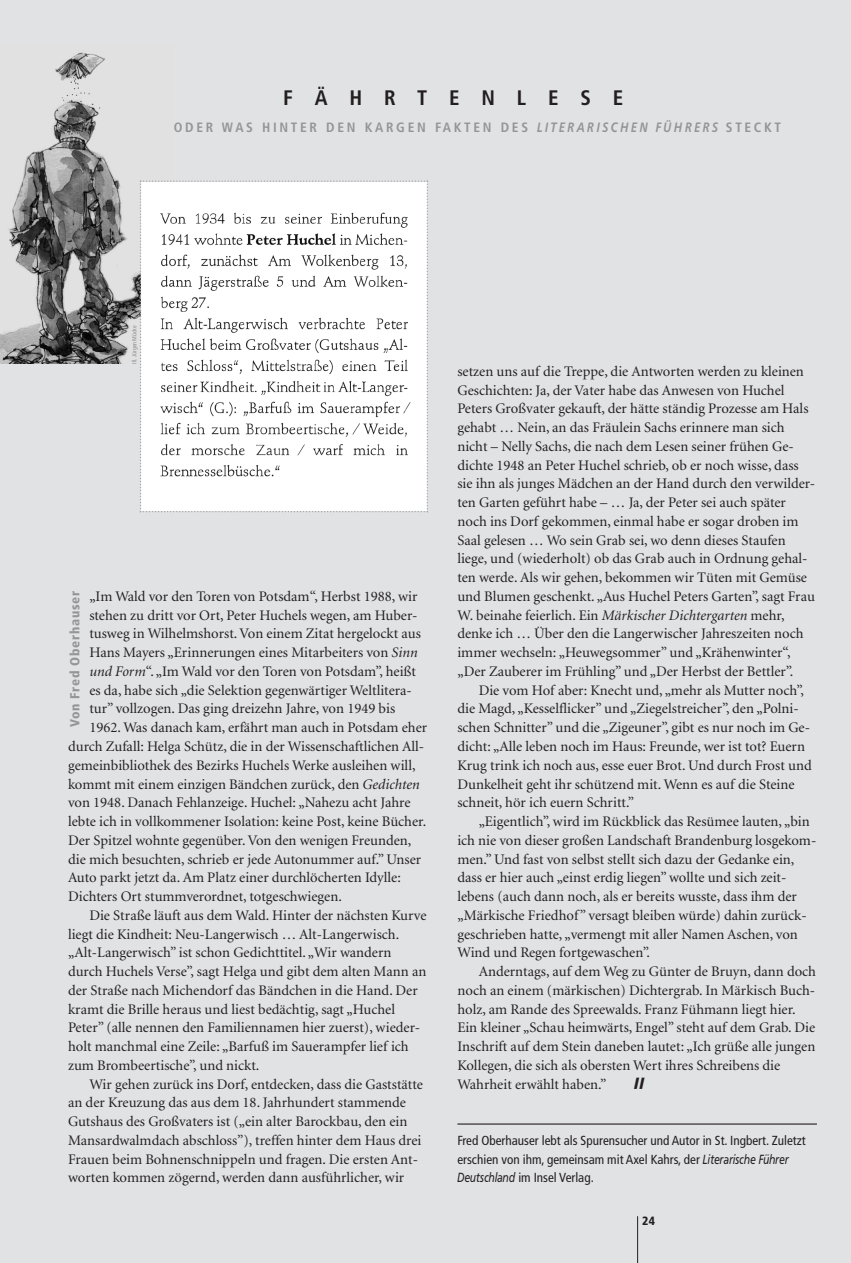
<style>
.page{position:relative;width:851px;height:1263px;background:#fff}
.page>*{position:absolute;margin:0;border:0;box-sizing:border-box;transform-origin:0 0}
.t1{font:700 condensed 21px "Frutiger";letter-spacing:1.04em;color:#231f20}
.t2{font:italic 900 15px "Frutiger BQ";color:#231f20}
.t3{font:14.7px/18.8px "Minion";color:#231f20}
.t4{font:700 condensed 13.5px "Frutiger";letter-spacing:.195em;color:#939598}
.t5{font:condensed 13.2px/18.8px "Frutiger";color:#231f20}
.t6{font:900 condensed 13.2px "Frutiger";letter-spacing:.05em;color:#939598}
.t7{font:900 condensed 12px "Frutiger";color:#231f20}
.t8{font:condensed 6px "Frutiger";color:#8a8c8f}
.s1{font-family:"Frutiger BQ";font-style:italic;font-stretch:normal}
.s2{font-style:italic}
</style>
<div class="page">
<div style="left:0;top:0;width:850px;height:1263px;background:#e1e2e4"></div>
<hr style="left:637px;top:1216px;width:1px;height:47px;background:#231f20">
<img style="left:0;top:52px;width:140px;height:312px">
<svg style="left:140px;top:180px;width:288px;height:332px;background:#efefef"></svg>
<hr style="left:457px;top:1123px;width:359px;height:1px;background:#231f20">
<h1 class="t1" style="left:283px;top:90px;width:341px">FÄHRTENLESE</h1>
<p class="t4" style="left:174px;top:122px;width:608px">ODER WAS HINTER DEN KARGEN FAKTEN DES <span class="s1">LITERARISCHEN FÜHRERS</span> STECKT</p>
<p class="t8" style="left:132px;top:364px;width:40px;rotate:-90deg">Ill. Jürgen Mücke</p>
<p class="t3" style="left:89px;top:588px;width:329px">„Im Wald vor den Toren von Potsdam“, Herbst 1988, wir</p>
<p class="t3" style="left:89px;top:607px;width:329px">stehen zu dritt vor Ort, Peter Huchels wegen, am Huber-</p>
<p class="t3" style="left:89px;top:625px;width:333px">tusweg in Wilhelmshorst. Von einem Zitat hergelockt aus</p>
<p class="t3" style="left:89px;top:644px;width:330px">Hans Mayers „Erinnerungen eines Mitarbeiters von <span class="s2">Sinn</span></p>
<p class="t3" style="left:89px;top:663px;width:328px"><span class="s2">und Form</span>“. „Im Wald vor den Toren von Potsdam”, heißt</p>
<p class="t3" style="left:89px;top:682px;width:324px">es da, habe sich „die Selektion gegenwärtiger Weltlitera-</p>
<p class="t3" style="left:89px;top:700px;width:307px">tur” vollzogen. Das ging dreizehn Jahre, von 1949 bis</p>
<p class="t3" style="left:89px;top:719px;width:339px">1962. Was danach kam, erfährt man auch in Potsdam eher</p>
<p class="t3" style="left:68px;top:738px;width:357px">durch Zufall: Helga Schütz, die in der Wissenschaftlichen All-</p>
<p class="t3" style="left:68px;top:757px;width:349px">gemeinbibliothek des Bezirks Huchels Werke ausleihen will,</p>
<p class="t3" style="left:68px;top:775px;width:353px">kommt mit einem einzigen Bändchen zurück, den <span class="s2">Gedichten</span></p>
<p class="t3" style="left:68px;top:794px;width:344px">von 1948. Danach Fehlanzeige. Huchel: „Nahezu acht Jahre</p>
<p class="t3" style="left:68px;top:813px;width:359px">lebte ich in vollkommener Isolation: keine Post, keine Bücher.</p>
<p class="t3" style="left:68px;top:832px;width:345px">Der Spitzel wohnte gegenüber. Von den wenigen Freunden,</p>
<p class="t3" style="left:68px;top:850px;width:354px">die mich besuchten, schrieb er jede Autonummer auf.” Unser</p>
<p class="t3" style="left:68px;top:869px;width:334px">Auto parkt jetzt da. Am Platz einer durchlöcherten Idylle:</p>
<p class="t3" style="left:68px;top:888px;width:275px">Dichters Ort stummverordnet, totgeschwiegen.</p>
<p class="t3" style="left:89px;top:907px;width:338px">Die Straße läuft aus dem Wald. Hinter der nächsten Kurve</p>
<p class="t3" style="left:68px;top:925px;width:332px">liegt die Kindheit: Neu-Langerwisch … Alt-Langerwisch.</p>
<p class="t3" style="left:68px;top:944px;width:325px">„Alt-Langerwisch” ist schon Gedichttitel. „Wir wandern</p>
<p class="t3" style="left:68px;top:963px;width:360px">durch Huchels Verse”, sagt Helga und gibt dem alten Mann an</p>
<p class="t3" style="left:68px;top:982px;width:351px">der Straße nach Michendorf das Bändchen in die Hand. Der</p>
<p class="t3" style="left:68px;top:1000px;width:328px">kramt die Brille heraus und liest bedächtig, sagt „Huchel</p>
<p class="t3" style="left:68px;top:1019px;width:353px">Peter” (alle nennen den Familiennamen hier zuerst), wieder-</p>
<p class="t3" style="left:68px;top:1038px;width:342px">holt manchmal eine Zeile: „Barfuß im Sauerampfer lief ich</p>
<p class="t3" style="left:68px;top:1057px;width:193px">zum Brombeertische”, und nickt.</p>
<p class="t3" style="left:89px;top:1075px;width:335px">Wir gehen zurück ins Dorf, entdecken, dass die Gaststätte</p>
<p class="t3" style="left:68px;top:1094px;width:339px">an der Kreuzung das aus dem 18. Jahrhundert stammende</p>
<p class="t3" style="left:68px;top:1113px;width:341px">Gutshaus des Großvaters ist („ein alter Barockbau, den ein</p>
<p class="t3" style="left:68px;top:1132px;width:355px">Mansardwalmdach abschloss”), treffen hinter dem Haus drei</p>
<p class="t3" style="left:68px;top:1150px;width:351px">Frauen beim Bohnenschnippeln und fragen. Die ersten Ant-</p>
<p class="t3" style="left:68px;top:1169px;width:338px">worten kommen zögernd, werden dann ausführlicher, wir</p>
<p class="t6" style="left:69px;top:727px;width:137px;rotate:-90deg">Von Fred Oberhauser</p>
<p class="t3" style="left:457px;top:363px;width:359px">setzen uns auf die Treppe, die Antworten werden zu kleinen Geschichten: Ja, der Vater habe das Anwesen von Huchel Peters Großvater gekauft, der hätte ständig Prozesse am Hals gehabt … Nein, an das Fräulein Sachs erinnere man sich nicht – Nelly Sachs, die nach dem Lesen seiner frühen Ge&shy;dichte 1948 an Peter Huchel schrieb, ob er noch wisse, dass sie ihn als junges Mädchen an der Hand durch den verwilder&shy;ten Garten geführt habe – … Ja, der Peter sei auch später noch ins Dorf gekommen, einmal habe er sogar droben im Saal gelesen … Wo sein Grab sei, wo denn dieses Staufen liege, und (wiederholt) ob das Grab auch in Ordnung gehal&shy;ten werde. Als wir gehen, bekommen wir Tüten mit Gemüse und Blumen geschenkt. „Aus Huchel Peters Garten”, sagt Frau W. beinahe feierlich. Ein <span class="s2">Märkischer Dichtergarten</span> mehr, denke ich … Über den die Langerwischer Jahreszeiten noch immer wechseln: „Heuwegsommer” und „Krähenwinter“, „Der Zauberer im Frühling” und „Der Herbst der Bettler”.</p>
<p class="t3" style="left:457px;top:682px;width:356px;text-indent:21px">Die vom Hof aber: Knecht und, „mehr als Mutter noch”, die Magd, „Kesselflicker” und „Ziegelstreicher”, den „Polni&shy;schen Schnitter” und die „Zigeuner”, gibt es nur noch im Ge&shy;dicht: „Alle leben noch im Haus: Freunde, wer ist tot? Euern Krug trink ich noch aus, esse euer Brot. Und durch Frost und Dunkelheit geht ihr schützend mit. Wenn es auf die Steine schneit, hör ich euern Schritt.”</p>
<p class="t3" style="left:457px;top:813px;width:360px;text-indent:21px">„Eigentlich”, wird im Rückblick das Resümee lauten, „bin ich nie von dieser großen Landschaft Brandenburg losgekom&shy;men.” Und fast von selbst stellt sich dazu der Gedanke ein, dass er hier auch „einst erdig liegen” wollte und sich zeit&shy;lebens (auch dann noch, als er bereits wusste, dass ihm der „Märkische Friedhof” versagt bleiben würde) dahin zurück&shy;geschrieben hatte, „vermengt mit aller Namen Aschen, von Wind und Regen fortgewaschen”.</p>
<p class="t3" style="left:457px;top:963px;width:360px;text-indent:21px">Anderntags, auf dem Weg zu Günter de Bruyn, dann doch noch an einem (märkischen) Dichtergrab. In Märkisch Buch&shy;holz, am Rande des Spreewalds. Franz Fühmann liegt hier.<br>Ein kleiner „Schau heimwärts, Engel” steht auf dem Grab. Die Inschrift auf dem Stein daneben lautet: „Ich grüße alle jungen Kollegen, die sich als obersten Wert ihres Schreibens die Wahrheit erwählt haben.”</p>
<p class="t2" style="left:634px;top:1075px;width:11px">ll</p>
<p class="t5" style="left:457px;top:1132px;width:350px">Fred Oberhauser lebt als Spurensucher und Autor in St. Ingbert. Zuletzt erschien von ihm, gemeinsam mit Axel Kahrs, der <span class="s1">Literarische Führer<br>Deutschland</span> im Insel Verlag.</p>
<p class="t7" style="left:642px;top:1216px;width:14px">24</p>
</div>
